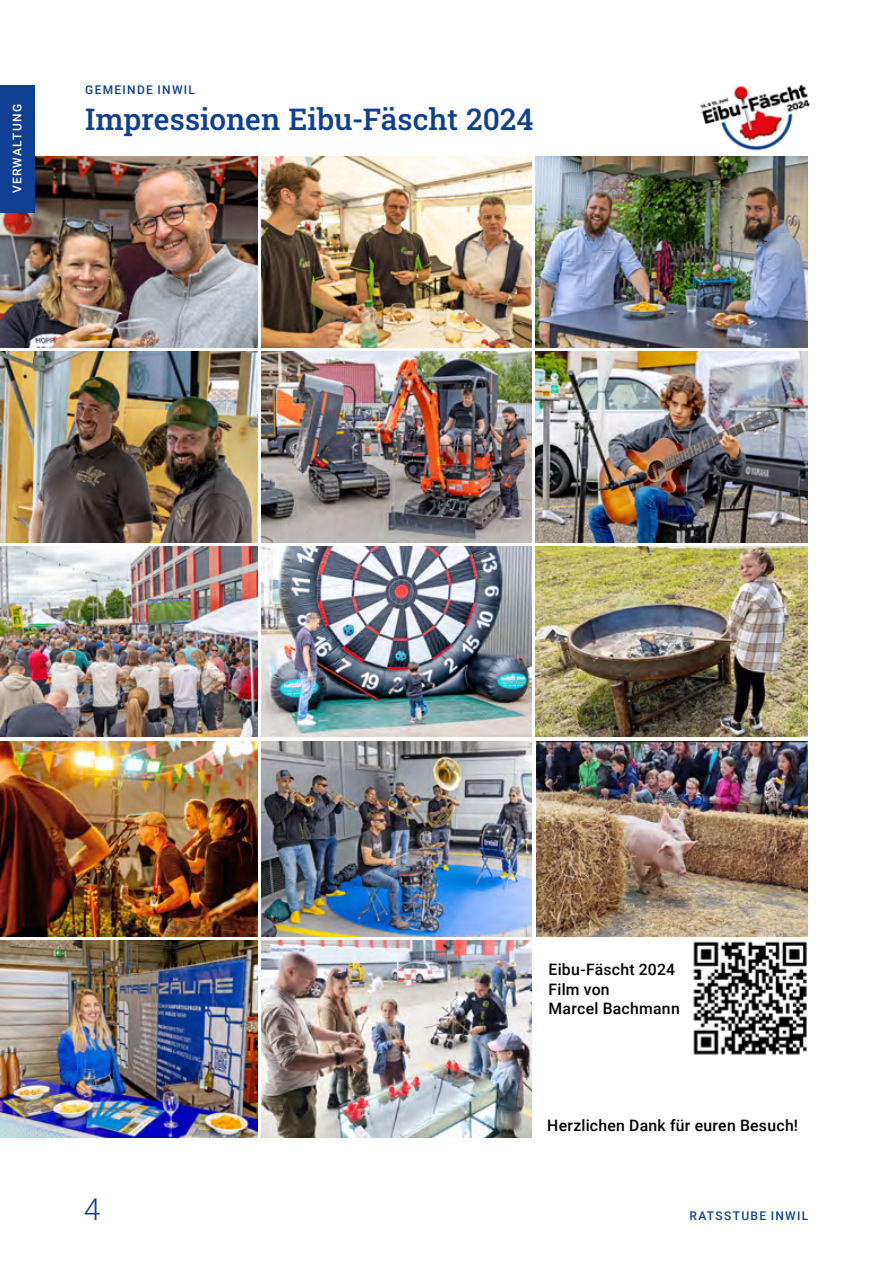
<style>
.page{position:relative;width:893px;height:1263px;background:#fff}
.page>*{position:absolute;margin:0;border:0;box-sizing:border-box;transform-origin:0 0}
.t1{font:500 30px "Roboto Slab";color:#0f3f93}
.t2{font:300 30px "Roboto";color:#0f3f93}
.t3{font:500 15.75px/19.5px "Roboto";letter-spacing:.015em;color:#000}
.t4{font:500 12px "Roboto";letter-spacing:.105em;color:#0f3f93}
.t5{font:500 12px "Roboto";letter-spacing:.105em;color:#fff}
</style>
<div class="page">
<img style="left:700px;top:84px;width:111px;height:67px">
<img style="left:0;top:156px;width:258px;height:191px">
<div style="left:0;top:85px;width:34px;height:128px;background:#0f3f93"></div>
<img style="left:261px;top:156px;width:270px;height:191px">
<img style="left:536px;top:156px;width:272px;height:191px">
<img style="left:693px;top:941px;width:114px;height:114px">
<img style="left:0;top:351px;width:258px;height:191px">
<img style="left:261px;top:351px;width:270px;height:191px">
<img style="left:536px;top:351px;width:272px;height:191px">
<img style="left:261px;top:741px;width:270px;height:195px">
<img style="left:261px;top:546px;width:270px;height:191px">
<img style="left:0;top:546px;width:258px;height:191px">
<img style="left:0;top:741px;width:258px;height:195px">
<img style="left:0;top:940px;width:258px;height:197px">
<img style="left:261px;top:940px;width:270px;height:197px">
<img style="left:536px;top:546px;width:272px;height:191px">
<img style="left:537px;top:741px;width:271px;height:195px">
<p class="t5" style="left:9px;top:193px;width:91px;rotate:-90deg">VERWALTUNG</p>
<p class="t4" style="left:85px;top:81px;width:111px">GEMEINDE INWIL</p>
<h1 class="t1" style="left:85px;top:99px;width:450px">Impressionen Eibu-Fäscht 2024</h1>
<h1 class="t2" style="left:84px;top:1189px;width:18px">4</h1>
<p class="t3" style="left:549px;top:959px;width:133px">Eibu-Fäscht 2024<br>Film von<br>Marcel Bachmann</p>
<p class="t3" style="left:547px;top:1115px;width:252px">Herzlichen Dank für euren Besuch!</p>
<p class="t4" style="left:689px;top:1208px;width:120px">RATSSTUBE INWIL</p>
</div>
